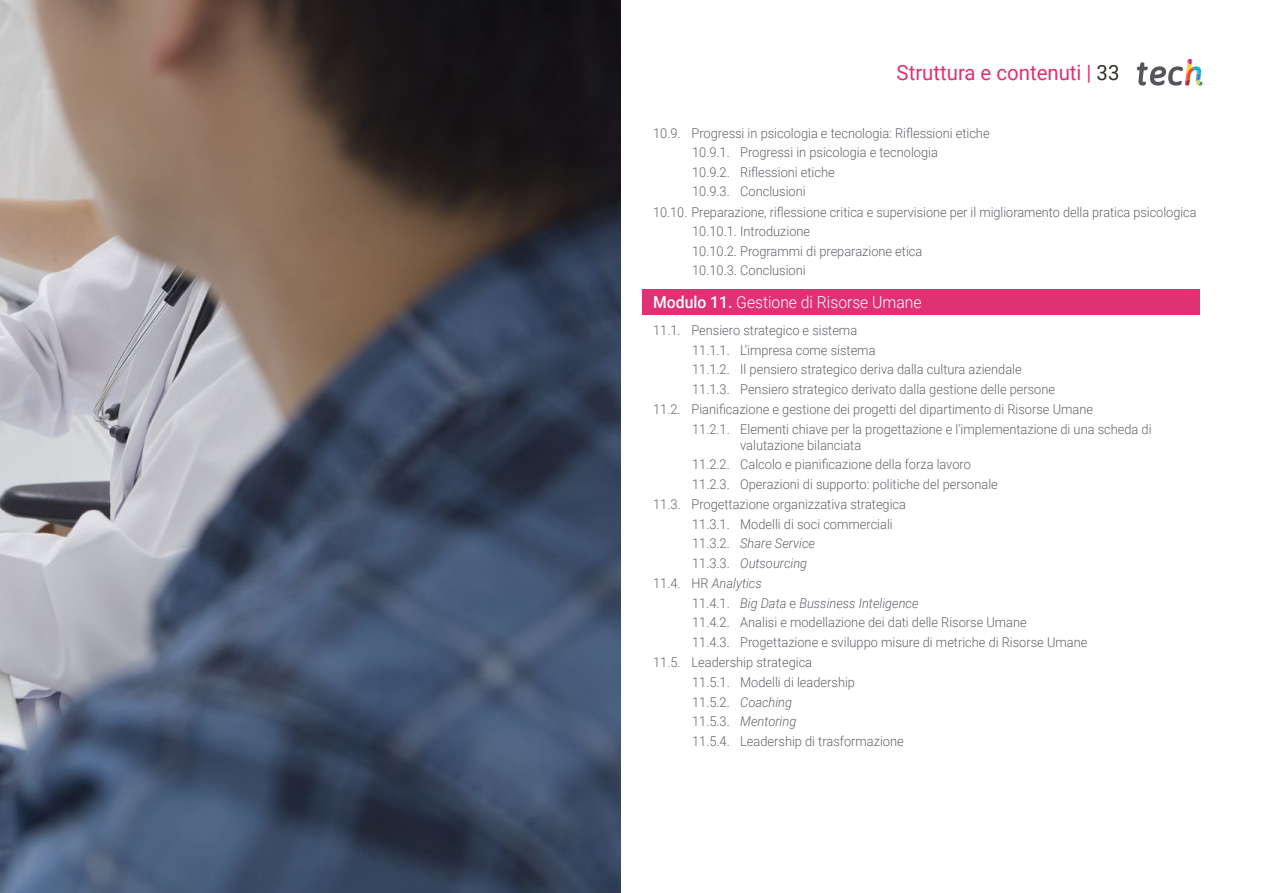
<style>
.page{position:relative;width:1263px;height:893px;background:#fff}
.page>*{position:absolute;margin:0;border:0;box-sizing:border-box;transform-origin:0 0}
.t1{font:21px "Roboto";color:#df3174}
.t2{font:300 16.5px "Roboto";color:#fff;scale:.95 1}
.t3{font:300 13.5px "Roboto";color:#61646a;scale:.95 1}
.t4{font:italic 300 13.5px "Roboto";color:#61646a;scale:.95 1}
.t5{font:300 13.5px "Roboto";color:#61646a;scale:.94 1}
.s1{color:#312e20}
.s2{font-weight:500}
.s3{font-style:normal}
</style>
<div class="page">
<div style="left:642px;top:289px;width:557px;height:25px;background:#df3174"></div>
<img style="left:0;top:0;width:621px;height:893px">
<svg style="left:1137px;top:59px;width:65px;height:27px"></svg>
<h1 class="t1" style="left:897px;top:57px;width:224px">Struttura e contenuti | <span class="s1">33</span></h1>
<p class="t3" style="left:653px;top:123px;width:356px">10.9. Progressi in psicologia e tecnologia: Riflessioni etiche</p>
<p class="t3" style="left:692px;top:143px;width:260px">10.9.1. Progressi in psicologia e tecnologia</p>
<p class="t3" style="left:692px;top:163px;width:152px">10.9.2. Riflessioni etiche</p>
<p class="t3" style="left:692px;top:182px;width:121px">10.9.3. Conclusioni</p>
<p class="t5" style="left:653px;top:202px;width:580px">10.10. Preparazione, riflessione critica e supervisione per il miglioramento della pratica psicologica</p>
<p class="t3" style="left:692px;top:222px;width:126px">10.10.1. Introduzione</p>
<p class="t3" style="left:692px;top:242px;width:244px">10.10.2. Programmi di preparazione etica</p>
<p class="t3" style="left:692px;top:261px;width:121px">10.10.3. Conclusioni</p>
<p class="t2" style="left:653px;top:291px;width:284px"><span class="s2">Modulo 11.</span> Gestione di Risorse Umane</p>
<p class="t3" style="left:653px;top:321px;width:216px">11.1. Pensiero strategico e sistema</p>
<p class="t3" style="left:692px;top:341px;width:194px">11.1.1. L’impresa come sistema</p>
<p class="t3" style="left:692px;top:360px;width:348px">11.1.2. Il pensiero strategico deriva dalla cultura aziendale</p>
<p class="t3" style="left:692px;top:380px;width:384px">11.1.3. Pensiero strategico derivato dalla gestione delle persone</p>
<p class="t3" style="left:653px;top:400px;width:464px">11.2. Pianificazione e gestione dei progetti del dipartimento di Risorse Umane</p>
<p class="t3" style="left:692px;top:420px;width:485px">11.2.1. Elementi chiave per la progettazione e l'implementazione di una scheda di</p>
<p class="t3" style="left:740px;top:435px;width:129px">valutazione bilanciata</p>
<p class="t3" style="left:692px;top:455px;width:295px">11.2.2. Calcolo e pianificazione della forza lavoro</p>
<p class="t3" style="left:692px;top:475px;width:323px">11.2.3. Operazioni di supporto: politiche del personale</p>
<p class="t3" style="left:653px;top:495px;width:268px">11.3. Progettazione organizzativa strategica</p>
<p class="t3" style="left:692px;top:514px;width:213px">11.3.1. Modelli di soci commerciali</p>
<p class="t4" style="left:692px;top:534px;width:131px"><span class="s3">11.3.2.</span> Share Service</p>
<p class="t4" style="left:692px;top:554px;width:123px"><span class="s3">11.3.3.</span> Outsourcing</p>
<p class="t4" style="left:653px;top:574px;width:116px"><span class="s3">11.4. HR</span> Analytics</p>
<p class="t4" style="left:692px;top:594px;width:240px"><span class="s3">11.4.1.</span> Big Data <span class="s3">e</span> Bussiness Inteligence</p>
<p class="t3" style="left:692px;top:613px;width:354px">11.4.2. Analisi e modellazione dei dati delle Risorse Umane</p>
<p class="t3" style="left:692px;top:633px;width:417px">11.4.3. Progettazione e sviluppo misure di metriche di Risorse Umane</p>
<p class="t3" style="left:653px;top:653px;width:169px">11.5. Leadership strategica</p>
<p class="t3" style="left:692px;top:673px;width:173px">11.5.1. Modelli di leadership</p>
<p class="t4" style="left:692px;top:692px;width:107px"><span class="s3">11.5.2.</span> Coaching</p>
<p class="t4" style="left:692px;top:712px;width:111px"><span class="s3">11.5.3.</span> Mentoring</p>
<p class="t3" style="left:692px;top:731px;width:224px">11.5.4. Leadership di trasformazione</p>
</div>
